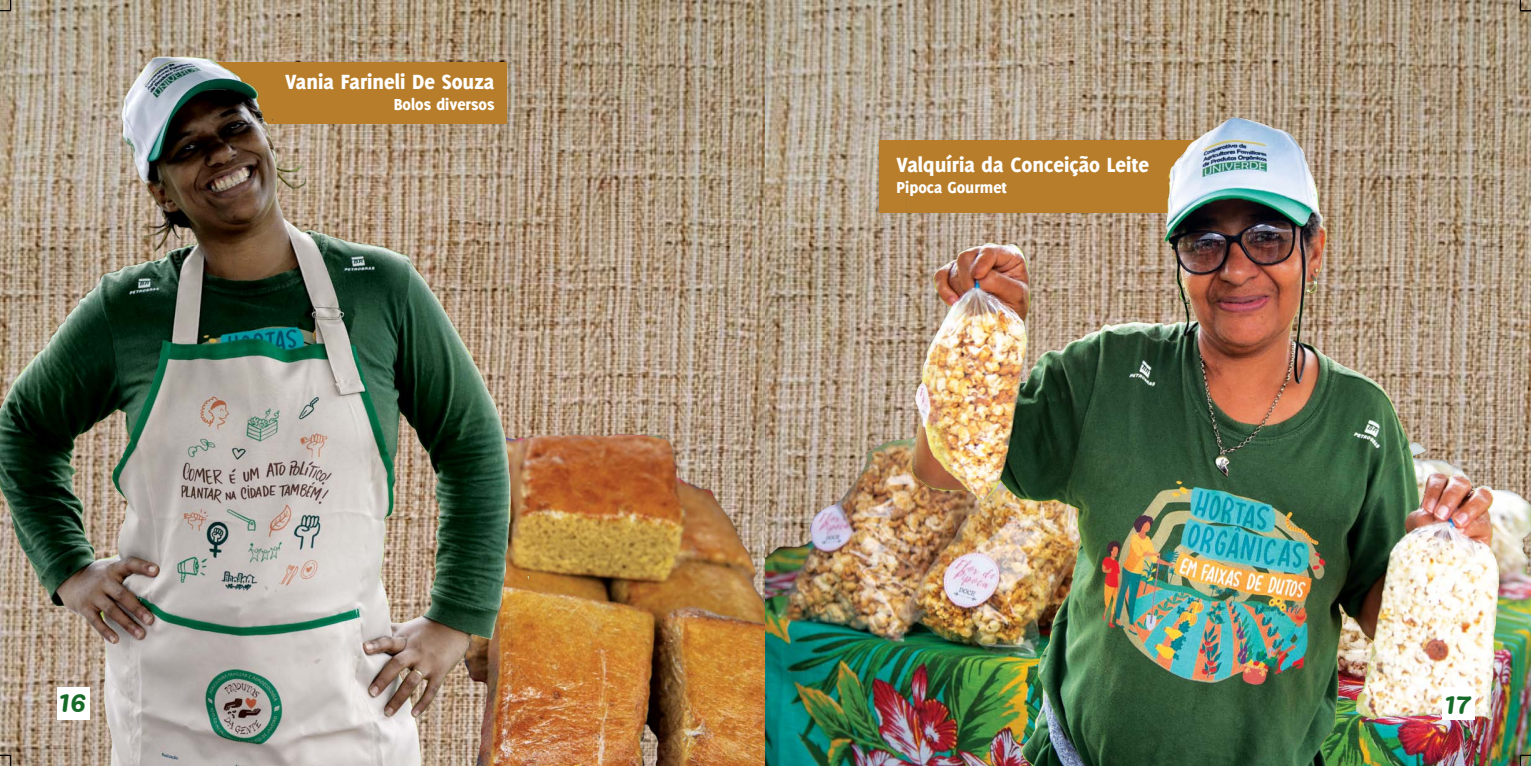
<style>
.page{position:relative;width:1531px;height:766px;background:#fff}
.page>*{position:absolute;margin:0;border:0;box-sizing:border-box;transform-origin:0 0}
.t1{font:30px "Pacifico";color:#186a29}
.t2{font:800 22.5px "Delicious";color:#fff}
.t3{font:800 17.5px "Delicious";color:#fff}
</style>
<div class="page">
<img style="left:0;top:0;width:1531px;height:412px">
<div style="left:879px;top:140px;width:320px;height:73px;background:#b87e2b"></div>
<img style="left:529px;top:412px;width:236px;height:353px">
<img style="left:765px;top:412px;width:766px;height:353px">
<img style="left:906px;top:74px;width:604px;height:691px">
<img style="left:0;top:24px;width:529px;height:741px">
<div style="left:1442px;top:687px;width:32px;height:32px;background:#fff"></div>
<div style="left:58px;top:686px;width:32px;height:33px;background:#fff"></div>
<svg style="left:0;top:0;width:11px;height:11px"></svg>
<svg style="left:0;top:754px;width:11px;height:11px"></svg>
<svg style="left:1519px;top:0;width:12px;height:11px"></svg>
<svg style="left:1519px;top:754px;width:12px;height:11px"></svg>
<p class="t2" style="left:285px;top:68px;width:211px">Vania Farineli De Souza</p>
<p class="t3" style="left:394px;top:94px;width:102px">Bolos diversos</p>
<p class="t2" style="left:896px;top:152px;width:254px">Valquíria da Conceição Leite</p>
<p class="t3" style="left:896px;top:177px;width:112px">Pipoca Gourmet</p>
<h1 class="t1" style="left:59px;top:684px;width:29px">16</h1>
<h1 class="t1" style="left:1444px;top:685px;width:28px">17</h1>
</div>
